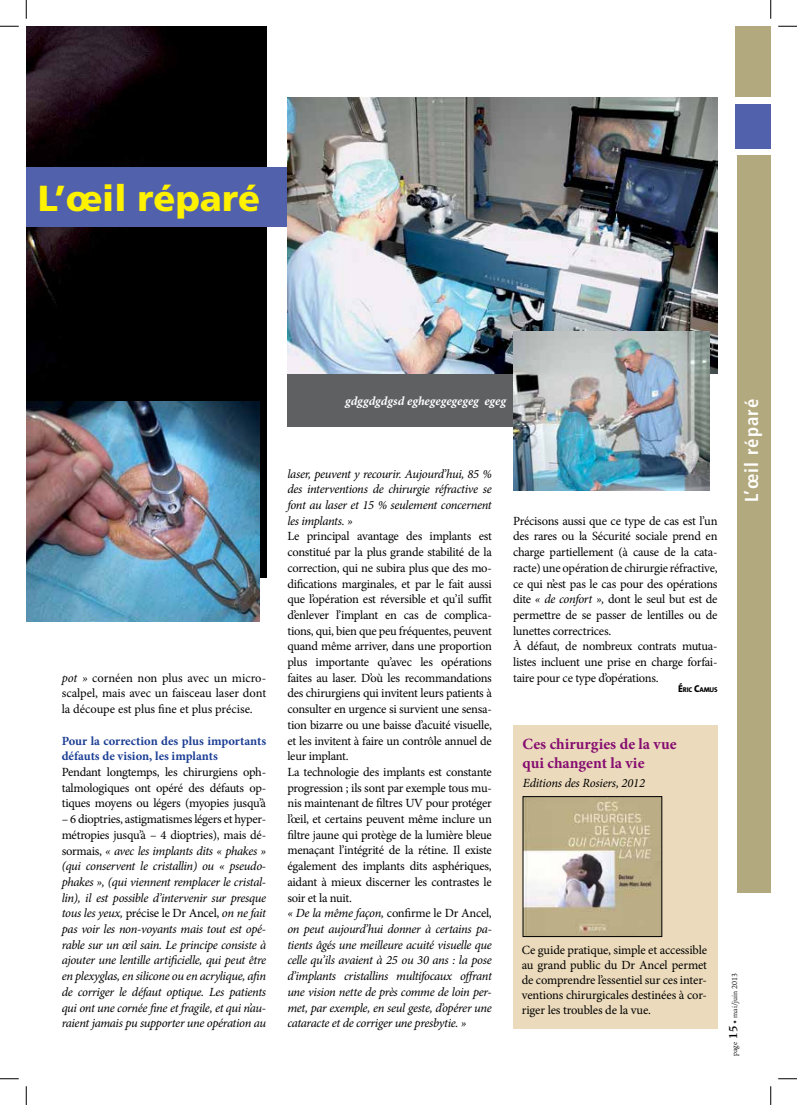
<style>
.page{position:relative;width:797px;height:1105px;background:#fff}
.page>*{position:absolute;margin:0;border:0;box-sizing:border-box;transform-origin:0 0}
.t1{font:900 36.12px "Frutiger";color:#fff200}
.t2{font:700 condensed 18.75px "Frutiger";letter-spacing:.05em;color:#fff}
.t3{font:700 15.62px/18.8px "Minion Pro";color:#850c70}
.t4{font:12.5px/15.8px "Minion Pro";letter-spacing:-.02em;color:#000;text-align:justify}
.t5{font:italic 12.5px/15.8px "Minion Pro";letter-spacing:-.025em;color:#000;text-align:justify}
.t6{font:700 12.5px/15.8px "Minion Pro";color:#1c3e94}
.t7{font:italic 700 12.5px "Minion Pro";color:#fff}
.t8{font:300 8.12px "Adobe Jenson Pro";color:#000}
.t9{font:800 7px "The Mix";letter-spacing:-.035em;color:#000}
.s1{font-style:italic}
.s2{font-style:normal}
.s3{font-size:10px}
.s4{font-weight:600;font-size:12.5px}
.s5{font-weight:600;font-size:10px}
</style>
<div class="page">
<div style="left:735px;top:104px;width:35px;height:45px;background:#5261ac"></div>
<img style="left:26px;top:26px;width:240px;height:551px">
<div style="left:735px;top:26px;width:35px;height:71px;background:#b3a97e"></div>
<div style="left:737px;top:155px;width:33px;height:737px;background:#b3a97e"></div>
<div style="left:26px;top:167px;width:261px;height:59px;background:#5261ac"></div>
<div style="left:287px;top:374px;width:226px;height:53px;background:#5f6062"></div>
<img style="left:26px;top:402px;width:233px;height:220px">
<img style="left:287px;top:97px;width:430px;height:277px">
<img style="left:513px;top:332px;width:196px;height:158px">
<div style="left:513px;top:725px;width:204px;height:304px;background:#ebdabb"></div>
<img style="left:525px;top:798px;width:135px;height:137px">
<div style="left:523px;top:796px;width:139px;height:141px;border:1px solid #000"></div>
<svg style="left:0;top:25px;width:19px;height:2px"></svg>
<svg style="left:778px;top:25px;width:19px;height:2px"></svg>
<svg style="left:0;top:1078px;width:19px;height:1px"></svg>
<svg style="left:778px;top:1078px;width:19px;height:1px"></svg>
<svg style="left:25px;top:0;width:2px;height:19px"></svg>
<svg style="left:25px;top:1086px;width:2px;height:19px"></svg>
<svg style="left:770px;top:0;width:1px;height:19px"></svg>
<svg style="left:770px;top:1086px;width:1px;height:19px"></svg>
<h1 class="t1" style="left:38px;top:176px;width:224px">L’œil réparé</h1>
<p class="t4" style="left:62px;top:670px;width:206px"><span class="s1">pot »</span> cornéen non plus avec un micro&shy;scalpel, mais avec un faisceau laser dont la découpe est plus fine et plus précise.</p>
<p class="t6" style="left:62px;top:732px;width:206px">Pour la correction des plus importants défauts de vision, les implants</p>
<p class="t4" style="left:62px;top:764px;width:206px">Pendant longtemps, les chirurgiens oph&shy;talmologiques ont opéré des défauts op&shy;tiques moyens ou légers (myopies jusqu’à</p>
<p class="t5" style="left:62px;top:811px;width:206px"><span class="s2">– 6 dioptries, astigmatismes légers et hyper&shy;métropies jusqu’à – 4 dioptries), mais dé&shy;sormais,</span> « avec les implants dits « phakes » (qui conservent le cristallin) ou « pseudo&shy;phakes », (qui viennent remplacer le cristal&shy;lin), il est possible d’intervenir sur presque tous les yeux, <span class="s2">précise le Dr Ancel,</span> on ne fait pas voir les non-voyants mais tout est opé&shy;rable sur un œil sain. Le principe consiste à ajouter une lentille artificielle, qui peut être en plexyglas, en silicone ou en acrylique, afin de corriger le défaut optique. Les patients qui ont une cornée fine et fragile, et qui n’au&shy;raient jamais pu supporter une opération au</p>
<p class="t7" style="left:345px;top:392px;width:162px">gdggdgdgsd eghegegegegeg egeg</p>
<p class="t5" style="left:287px;top:466px;width:206px">laser, peuvent y recourir. Aujourd’hui, 85 % des interventions de chirurgie réfractive se font au laser et 15 % seulement concernent les implants. »</p>
<p class="t4" style="left:287px;top:529px;width:206px;text-align:left">Le principal avantage des implants est constitué par la plus grande stabilité de la correction, qui ne subira plus que des mo&shy;difications marginales, et par le fait aussi que l’opération est réversible et qu’il suffit d’enlever l’implant en cas de complica&shy;tions, qui, bien que peu fréquentes, peuvent quand même arriver, dans une proportion plus importante qu’avec les opérations faites au laser. D’où les recommandations des chirurgiens qui invitent leurs patients à consulter en urgence si survient une sensa&shy;tion bizarre ou une baisse d’acuité visuelle, et les invitent à faire un contrôle annuel de leur implant.<br>La technologie des implants est constante progression ; ils sont par exemple tous mu&shy;nis maintenant de filtres UV pour protéger l’œil, et certains peuvent même inclure un filtre jaune qui protège de la lumière bleue menaçant l’intégrité de la rétine. Il existe également des implants dits asphériques, aidant à mieux discerner les contrastes le soir et la nuit.<br><span class="s1">« De la même façon,</span> confirme le Dr Ancel, <span class="s1">on peut aujourd’hui donner à certains pa&shy;tients âgés une meilleure acuité visuelle que celle qu’ils avaient à 25 ou 30 ans : la pose d’implants cristallins multifocaux offrant une vision nette de près comme de loin per&shy;met, par exemple, en seul geste, d’opérer une cataracte et de corriger une presbytie. »</span></p>
<p class="t4" style="left:513px;top:513px;width:206px;text-align:left">Précisons aussi que ce type de cas est l’un des rares ou la Sécurité sociale prend en charge partiellement (à cause de la cata&shy;racte) une opération de chirurgie réfractive, ce qui n’est pas le cas pour des opérations dite <span class="s1">« de confort »,</span> dont le seul but est de permettre de se passer de lentilles ou de lunettes correctrices.<br>À défaut, de nombreux contrats mutua&shy;listes incluent une prise en charge forfai&shy;taire pour ce type d’opérations.</p>
<p class="t9" style="left:678px;top:684px;width:41px"><span class="s3">É</span>RIC <span class="s3">C</span>AMUS</p>
<p class="t3" style="left:522px;top:734px;width:155px">Ces chirurgies de la vue qui changent la vie</p>
<p class="t5" style="left:523px;top:775px;width:124px">Editions des Rosiers, 2012</p>
<p class="t4" style="left:522px;top:942px;width:187px;line-height:15px">Ce guide pratique, simple et accessible au grand public du Dr Ancel permet de comprendre l’essentiel sur ces inter&shy;ventions chirurgicales destinées à cor&shy;riger les troubles de la vue.</p>
<h2 class="t2" style="left:740px;top:502px;width:105px;rotate:-90deg">L’œil réparé</h2>
<p class="t8" style="left:730px;top:1056px;width:84px;rotate:-90deg">page <span class="s4">15</span> <span class="s5">•</span> mai/juin 2013</p>
</div>
